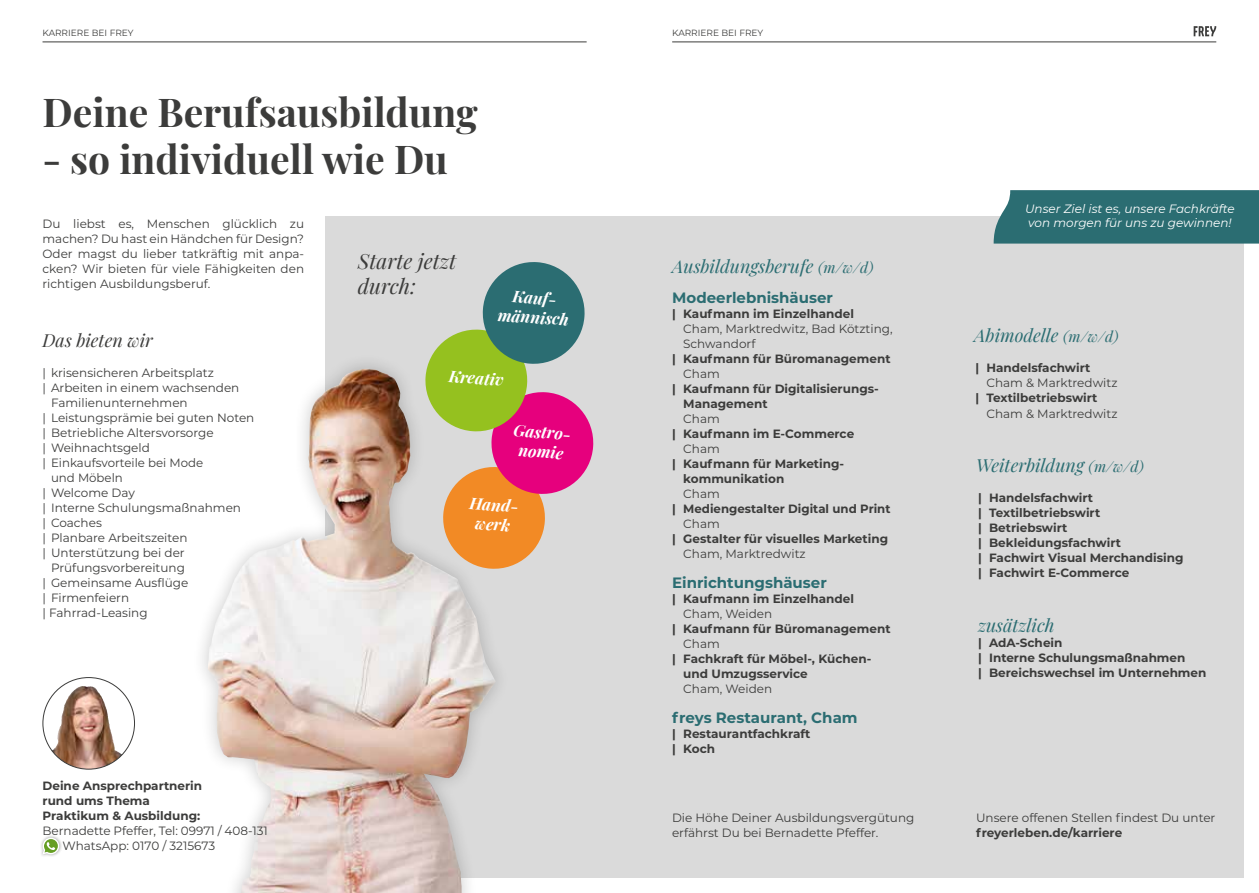
<style>
.page{position:relative;width:1259px;height:893px;background:#fff}
.page>*{position:absolute;margin:0;border:0;box-sizing:border-box;transform-origin:0 0}
.t1{font:700 39px "Playfair Display";color:#3c3c3b}
.t2{font:italic 21px/25.2px "Playfair Display";color:#3c3c3b}
.t3{font:italic 18px "Playfair Display";color:#2b6d72}
.t4{font:italic 18px "Playfair Display";color:#3c3c3b}
.t5{font:italic 700 16.2px/19.5px "Playfair Display";color:#fff;text-align:center}
.t6{font:700 15px "Montserrat";color:#2b6d72}
.t7{font:12px/15px "Montserrat";color:#3c3c3b}
.t8{font:700 12px/15px "Montserrat";color:#3c3c3b}
.t9{font:italic 12px/14.4px "Montserrat";color:#fff}
.t10{font:9px "Montserrat";color:#3c3c3b}
.s1{font-size:15px}
</style>
<div class="page">
<div style="left:325px;top:217px;width:919px;height:661px;background:#dadada"></div>
<hr style="left:43px;top:42px;width:543px;height:1px;background:#3c3c3b">
<hr style="left:672px;top:42px;width:544px;height:1px;background:#3c3c3b">
<svg style="left:1193px;top:26px;width:23px;height:10px"></svg>
<div style="left:192px;top:353px;width:318px;height:540px;background:#000;opacity:.2"></div>
<img style="left:208px;top:369px;width:158px;height:453px">
<svg style="left:423px;top:262px;width:171px;height:309px"></svg>
<div style="left:993px;top:190px;width:266px;height:54px;background:#2b6d72"></div>
<div style="left:39px;top:834px;width:23px;height:24px;background:#000;opacity:.3"></div>
<svg style="left:43px;top:838px;width:16px;height:16px"></svg>
<svg style="left:43px;top:678px;width:91px;height:91px"></svg>
<img style="left:54px;top:686px;width:28px;height:63px">
<p class="t10" style="left:43px;top:27px;width:92px">KARRIERE BEI FREY</p>
<p class="t10" style="left:672px;top:27px;width:92px">KARRIERE BEI FREY</p>
<h1 class="t1" style="left:43px;top:82px;width:437px">Deine Berufsausbildung</h1>
<h1 class="t1" style="left:43px;top:129px;width:407px">- so individuell wie Du</h1>
<p class="t7" style="left:43px;top:216px;width:263px;text-align:justify">Du liebst es, Menschen glücklich zu machen? Du hast ein Händchen für Design?<br>Oder magst du lieber tatkräftig mit anpa&shy;cken? Wir bieten für viele Fähigkeiten den richtigen Ausbildungsberuf.</p>
<h3 class="t4" style="left:43px;top:327px;width:112px">Das bieten wir</h3>
<h2 class="t2" style="left:358px;top:247px;width:100px">Starte jetzt durch:</h2>
<h3 class="t5" style="left:500px;top:284px;width:73px;rotate:4deg">Kauf&shy;männisch</h3>
<p class="t7" style="left:43px;top:365px;width:173px">| krisensicheren Arbeitsplatz</p>
<p class="t7" style="left:43px;top:380px;width:198px">| Arbeiten in einem wachsenden</p>
<p class="t7" style="left:51px;top:395px;width:138px">Familienunternehmen</p>
<p class="t7" style="left:43px;top:410px;width:213px">| Leistungsprämie bei guten Noten</p>
<p class="t7" style="left:43px;top:425px;width:173px">| Betriebliche Altersvorsorge</p>
<p class="t7" style="left:43px;top:440px;width:109px">| Weihnachtsgeld</p>
<p class="t7" style="left:43px;top:455px;width:162px">| Einkaufsvorteile bei Mode</p>
<p class="t7" style="left:51px;top:470px;width:73px">und Möbeln</p>
<p class="t7" style="left:43px;top:485px;width:94px">| Welcome Day</p>
<p class="t7" style="left:43px;top:500px;width:200px">| Interne Schulungsmaßnahmen</p>
<p class="t7" style="left:43px;top:515px;width:61px">| Coaches</p>
<p class="t7" style="left:43px;top:530px;width:146px">| Planbare Arbeitszeiten</p>
<p class="t7" style="left:43px;top:545px;width:144px">| Unterstützung bei der</p>
<p class="t7" style="left:51px;top:560px;width:135px">Prüfungsvorbereitung</p>
<p class="t7" style="left:43px;top:575px;width:147px">| Gemeinsame Ausflüge</p>
<p class="t7" style="left:43px;top:590px;width:88px">| Firmenfeiern</p>
<p class="t7" style="left:43px;top:605px;width:107px">| Fahrrad-Leasing</p>
<p class="t8" style="left:43px;top:778px;width:161px">Deine Ansprechpartnerin rund ums Thema<br>Praktikum &amp; Ausbildung:</p>
<p class="t7" style="left:62px;top:823px;width:207px;text-indent:-20px">Bernadette Pfeffer, Tel: 09971 / 408-131<br>WhatsApp: 0170 / 3215673</p>
<h3 class="t5" style="left:450px;top:365px;width:56px;rotate:4deg">Kreativ</h3>
<h3 class="t5" style="left:514px;top:419px;width:59px;rotate:4deg">Gastro&shy;nomie</h3>
<h3 class="t5" style="left:470px;top:492px;width:51px;rotate:4deg">Hand&shy;werk</h3>
<h3 class="t3" style="left:672px;top:252px;width:203px">Ausbildungsberufe <span class="s1">(m/w/d)</span></h3>
<p class="t6" style="left:672px;top:286px;width:162px">Modeerlebnishäuser</p>
<p class="t8" style="left:672px;top:305px;width:183px">| Kaufmann im Einzelhandel</p>
<p class="t7" style="left:683px;top:320px;width:211px">Cham, Marktredwitz, Bad Kötzting,<br>Schwandorf</p>
<p class="t8" style="left:672px;top:350px;width:220px">| Kaufmann für Büromanagement</p>
<p class="t7" style="left:683px;top:365px;width:38px">Cham</p>
<p class="t8" style="left:683px;top:380px;width:197px;text-indent:-11px">| Kaufmann für Digitalisierungs-<br>Management</p>
<p class="t7" style="left:683px;top:410px;width:38px">Cham</p>
<p class="t8" style="left:672px;top:425px;width:183px">| Kaufmann im E-Commerce</p>
<p class="t7" style="left:683px;top:440px;width:38px">Cham</p>
<p class="t8" style="left:683px;top:455px;width:162px;text-indent:-11px">| Kaufmann für Marketing&shy;kommunikation</p>
<p class="t7" style="left:683px;top:485px;width:38px">Cham</p>
<p class="t8" style="left:672px;top:500px;width:220px">| Mediengestalter Digital und Print</p>
<p class="t7" style="left:683px;top:515px;width:38px">Cham</p>
<p class="t8" style="left:672px;top:530px;width:217px">| Gestalter für visuelles Marketing</p>
<p class="t7" style="left:683px;top:545px;width:124px">Cham, Marktredwitz</p>
<p class="t6" style="left:672px;top:571px;width:156px">Einrichtungshäuser</p>
<p class="t8" style="left:672px;top:590px;width:183px">| Kaufmann im Einzelhandel</p>
<p class="t7" style="left:683px;top:605px;width:90px">Cham, Weiden</p>
<p class="t8" style="left:672px;top:620px;width:220px">| Kaufmann für Büromanagement</p>
<p class="t7" style="left:683px;top:635px;width:38px">Cham</p>
<p class="t8" style="left:683px;top:650px;width:190px;text-indent:-11px">| Fachkraft für Möbel-, Küchen&shy;und Umzugsservice</p>
<p class="t7" style="left:683px;top:680px;width:90px">Cham, Weiden</p>
<p class="t6" style="left:672px;top:706px;width:187px">freys Restaurant, Cham</p>
<p class="t8" style="left:672px;top:725px;width:140px">| Restaurantfachkraft | Koch</p>
<p class="t7" style="left:672px;top:810px;width:244px">Die Höhe Deiner Ausbildungsvergütung erfährst Du bei Bernadette Pfeffer.</p>
<p class="t9" style="left:1025px;top:201px;width:211px">Unser Ziel ist es, unsere Fachkräfte von morgen für uns zu gewinnen!</p>
<h3 class="t3" style="left:974px;top:321px;width:146px">Abimodelle <span class="s1">(m/w/d)</span></h3>
<p class="t8" style="left:975px;top:360px;width:117px">| Handelsfachwirt</p>
<p class="t7" style="left:986px;top:375px;width:133px">Cham &amp; Marktredwitz</p>
<p class="t8" style="left:975px;top:390px;width:124px">| Textilbetriebswirt</p>
<p class="t7" style="left:986px;top:405px;width:133px">Cham &amp; Marktredwitz</p>
<h3 class="t3" style="left:976px;top:451px;width:169px">Weiterbildung <span class="s1">(m/w/d)</span></h3>
<p class="t8" style="left:978px;top:489px;width:207px">| Handelsfachwirt<br>| Textilbetriebswirt<br>| Betriebswirt<br>| Bekleidungsfachwirt<br>| Fachwirt Visual Merchandising | Fachwirt E-Commerce</p>
<h3 class="t3" style="left:978px;top:611px;width:78px">zusätzlich</h3>
<p class="t8" style="left:978px;top:635px;width:230px">| AdA-Schein<br>| Interne Schulungsmaßnahmen<br>| Bereichswechsel im Unternehmen</p>
<p class="t7" style="left:976px;top:810px;width:241px">Unsere offenen Stellen findest Du unter</p>
<p class="t8" style="left:976px;top:825px;width:148px">freyerleben.de/karriere</p>
</div>
